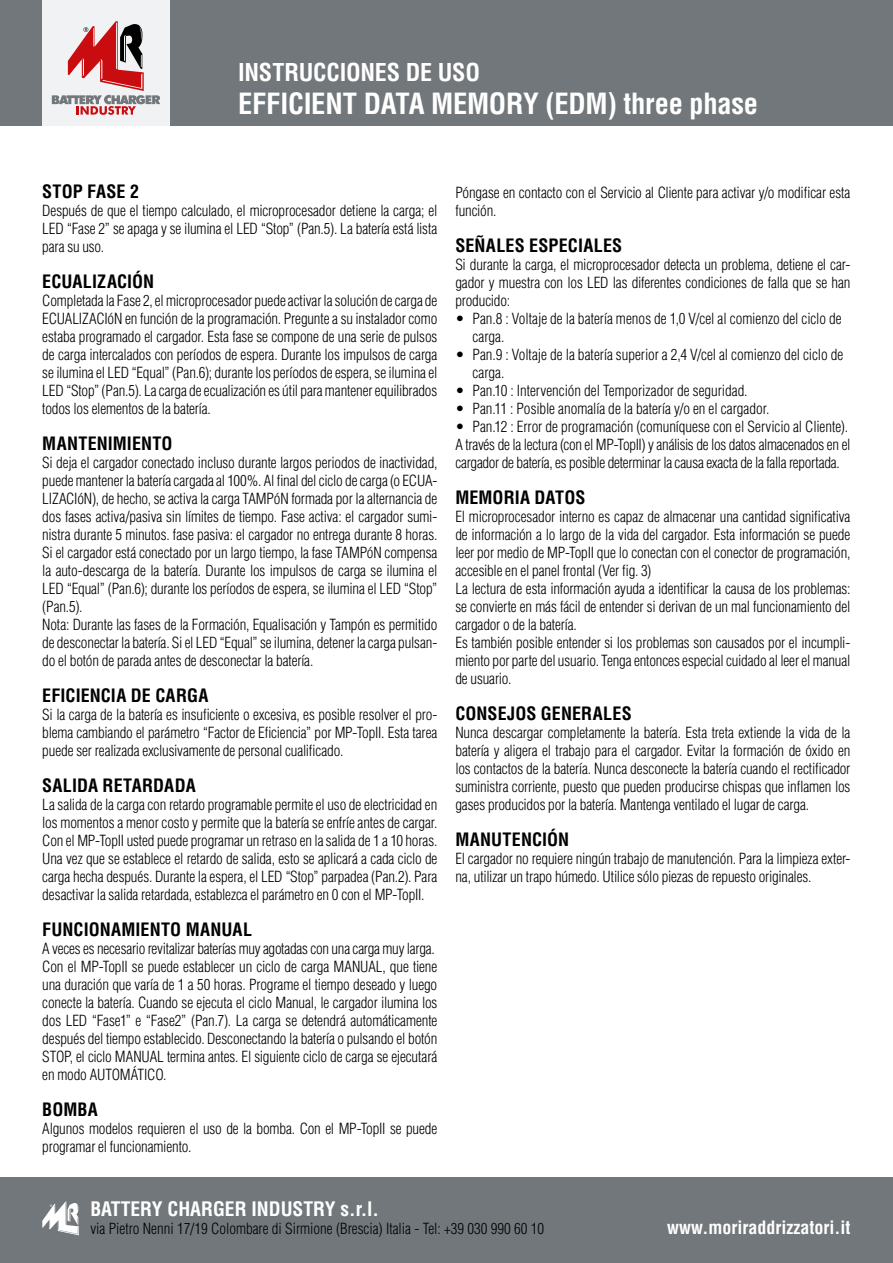
<style>
.page{position:relative;width:893px;height:1263px;background:#fff}
.page>*{position:absolute;margin:0;border:0;box-sizing:border-box;transform-origin:0 0}
.t1{font:700 condensed 28.5px "Helvetica LT Pro";letter-spacing:-.01em;color:#fff}
.t2{font:700 condensed 24px "Helvetica LT Pro";letter-spacing:-.01em;color:#fff}
.t3{font:700 condensed 19.5px "Helvetica LT Pro";color:#fff}
.t4{font:700 condensed 18px "Helvetica LT Pro";letter-spacing:.005em;color:#000}
.t5{font:700 condensed 18px "Helvetica LT Pro";color:#fff}
.t6{font:300 condensed 15px/18px "Helvetica LT Pro";letter-spacing:-.01em;color:#000}
</style>
<div class="page">
<div style="left:0;top:0;width:893px;height:125px;background:#71777a"></div>
<div style="left:43px;top:0;width:127px;height:125px;background:#f1f2f3"></div>
<div style="left:0;top:1178px;width:893px;height:85px;background:#71777a"></div>
<svg style="left:52px;top:21px;width:108px;height:94px"></svg>
<svg style="left:42px;top:1201px;width:37px;height:34px"></svg>
<h2 class="t2" style="left:238px;top:56px;width:243px">INSTRUCCIONES DE USO</h2>
<h1 class="t1" style="left:238px;top:84px;width:521px">EFFICIENT DATA MEMORY (EDM) three phase</h1>
<p class="t4" style="left:42px;top:179px;width:98px">STOP FASE 2</p>
<p class="t6" style="left:42px;top:201px;width:397px;text-align:justify">Después de que el tiempo calculado, el microprocesador detiene la carga; el LED “Fase 2” se apaga y se ilumina el LED “Stop” (Pan.5). La batería está lista para su uso.</p>
<p class="t4" style="left:42px;top:269px;width:113px">ECUALIZACIÓN</p>
<p class="t6" style="left:42px;top:291px;width:397px;text-align:justify">Completada la Fase 2, el microprocesador puede activar la solución de carga de ECUALIZACIóN en función de la programación. Pregunte a su instalador como estaba programado el cargador. Esta fase se compone de una serie de pulsos de carga intercalados con períodos de espera. Durante los impulsos de carga se ilumina el LED “Equal” (Pan.6); durante los períodos de espera, se ilumina el LED “Stop” (Pan.5). La carga de ecualización es útil para mantener equilibrados todos los elementos de la batería.</p>
<p class="t4" style="left:42px;top:431px;width:132px">MANTENIMIENTO</p>
<p class="t6" style="left:42px;top:453px;width:397px">Si deja el cargador conectado incluso durante largos periodos de inactividad, puede mantener la batería cargada al 100%. Al final del ciclo de carga (o ECUA-LIZACIóN), de hecho, se activa la carga TAMPóN formada por la alternancia de dos fases activa/pasiva sin límites de tiempo. Fase activa: el cargador sumi&shy;nistra durante 5 minutos. fase pasiva: el cargador no entrega durante 8 horas.<br>Si el cargador está conectado por un largo tiempo, la fase TAMPóN compensa la auto-descarga de la batería. Durante los impulsos de carga se ilumina el LED “Equal” (Pan.6); durante los períodos de espera, se ilumina el LED “Stop” (Pan.5).<br>Nota: Durante las fases de la Formación, Equalisación y Tampón es permitido de desconectar la batería. Si el LED “Equal” se ilumina, detener la carga pulsan&shy;do el botón de parada antes de desconectar la batería.</p>
<p class="t4" style="left:42px;top:683px;width:168px">EFICIENCIA DE CARGA</p>
<p class="t6" style="left:42px;top:705px;width:397px;text-align:justify">Si la carga de la batería es insuficiente o excesiva, es posible resolver el pro&shy;blema cambiando el parámetro “Factor de Eficiencia” por MP-TopII. Esta tarea puede ser realizada exclusivamente de personal cualificado.</p>
<p class="t4" style="left:42px;top:773px;width:155px">SALIDA RETARDADA</p>
<p class="t6" style="left:42px;top:795px;width:397px;text-align:justify">La salida de la carga con retardo programable permite el uso de electricidad en los momentos a menor costo y permite que la batería se enfríe antes de cargar.<br>Con el MP-TopII usted puede programar un retraso en la salida de 1 a 10 horas.<br>Una vez que se establece el retardo de salida, esto se aplicará a cada ciclo de carga hecha después. Durante la espera, el LED “Stop” parpadea (Pan.2). Para desactivar la salida retardada, establezca el parámetro en 0 con el MP-TopII.</p>
<p class="t4" style="left:42px;top:917px;width:211px">FUNCIONAMIENTO MANUAL</p>
<p class="t6" style="left:42px;top:939px;width:397px">A veces es necesario revitalizar baterías muy agotadas con una carga muy larga.<br>Con el MP-TopII se puede establecer un ciclo de carga MANUAL, que tiene una duración que varía de 1 a 50 horas. Programe el tiempo deseado y luego conecte la batería. Cuando se ejecuta el ciclo Manual, le cargador ilumina los dos LED “Fase1” e “Fase2” (Pan.7). La carga se detendrá automáticamente después del tiempo establecido. Desconectando la batería o pulsando el botón STOP, el ciclo MANUAL termina antes. El siguiente ciclo de carga se ejecutará en modo AUTOMÁTICO.</p>
<p class="t4" style="left:42px;top:1097px;width:57px">BOMBA</p>
<p class="t6" style="left:42px;top:1119px;width:397px">Algunos modelos requieren el uso de la bomba. Con el MP-TopII se puede programar el funcionamiento.</p>
<p class="t6" style="left:455px;top:183px;width:397px">Póngase en contacto con el Servicio al Cliente para activar y/o modificar esta función.</p>
<p class="t4" style="left:455px;top:233px;width:168px">SEÑALES ESPECIALES</p>
<p class="t6" style="left:455px;top:255px;width:397px;text-align:justify">Si durante la carga, el microprocesador detecta un problema, detiene el car&shy;gador y muestra con los LED las diferentes condiciones de falla que se han producido:</p>
<p class="t6" style="left:472px;top:309px;width:371px;text-indent:-17px">• Pan.8 : Voltaje de la batería menos de 1,0 V/cel al comienzo del ciclo de carga.</p>
<p class="t6" style="left:472px;top:345px;width:372px;text-indent:-17px">• Pan.9 : Voltaje de la batería superior a 2,4 V/cel al comienzo del ciclo de carga.</p>
<p class="t6" style="left:455px;top:381px;width:294px">• Pan.10 : Intervención del Temporizador de seguridad.</p>
<p class="t6" style="left:455px;top:399px;width:316px">• Pan.11 : Posible anomalía de la batería y/o en el cargador.</p>
<p class="t6" style="left:455px;top:417px;width:397px">• Pan.12 : Error de programación (comuníquese con el Servicio al Cliente).<br>A través de la lectura (con el MP-TopII) y análisis de los datos almacenados en el cargador de batería, es posible determinar la causa exacta de la falla reportada.</p>
<p class="t4" style="left:455px;top:485px;width:132px">MEMORIA DATOS</p>
<p class="t6" style="left:455px;top:507px;width:397px">El microprocesador interno es capaz de almacenar una cantidad significativa de información a lo largo de la vida del cargador. Esta información se puede leer por medio de MP-TopII que lo conectan con el conector de programación, accesible en el panel frontal (Ver fig. 3)<br>La lectura de esta información ayuda a identificar la causa de los problemas: se convierte en más fácil de entender si derivan de un mal funcionamiento del cargador o de la batería.<br>Es también posible entender si los problemas son causados por el incumpli&shy;miento por parte del usuario. Tenga entonces especial cuidado al leer el manual de usuario.</p>
<p class="t4" style="left:455px;top:701px;width:178px">CONSEJOS GENERALES</p>
<p class="t6" style="left:455px;top:723px;width:397px;text-align:justify">Nunca descargar completamente la batería. Esta treta extiende la vida de la batería y aligera el trabajo para el cargador. Evitar la formación de óxido en los contactos de la batería. Nunca desconecte la batería cuando el rectificador suministra corriente, puesto que pueden producirse chispas que inflamen los gases producidos por la batería. Mantenga ventilado el lugar de carga.</p>
<p class="t4" style="left:455px;top:827px;width:115px">MANUTENCIÓN</p>
<p class="t6" style="left:455px;top:849px;width:397px">El cargador no requiere ningún trabajo de manutención. Para la limpieza exter&shy;na, utilizar un trapo húmedo. Utilice sólo piezas de repuesto originales.</p>
<h3 class="t3" style="left:90px;top:1195px;width:290px">BATTERY CHARGER INDUSTRY s.r.l.</h3>
<p class="t6" style="left:90px;top:1219px;width:455px">via Pietro Nenni 17/19 Colombare di Sirmione (Brescia) Italia - Tel: +39 030 990 60 10</p>
<p class="t5" style="left:667px;top:1216px;width:185px">www.moriraddrizzatori.it</p>
</div>
